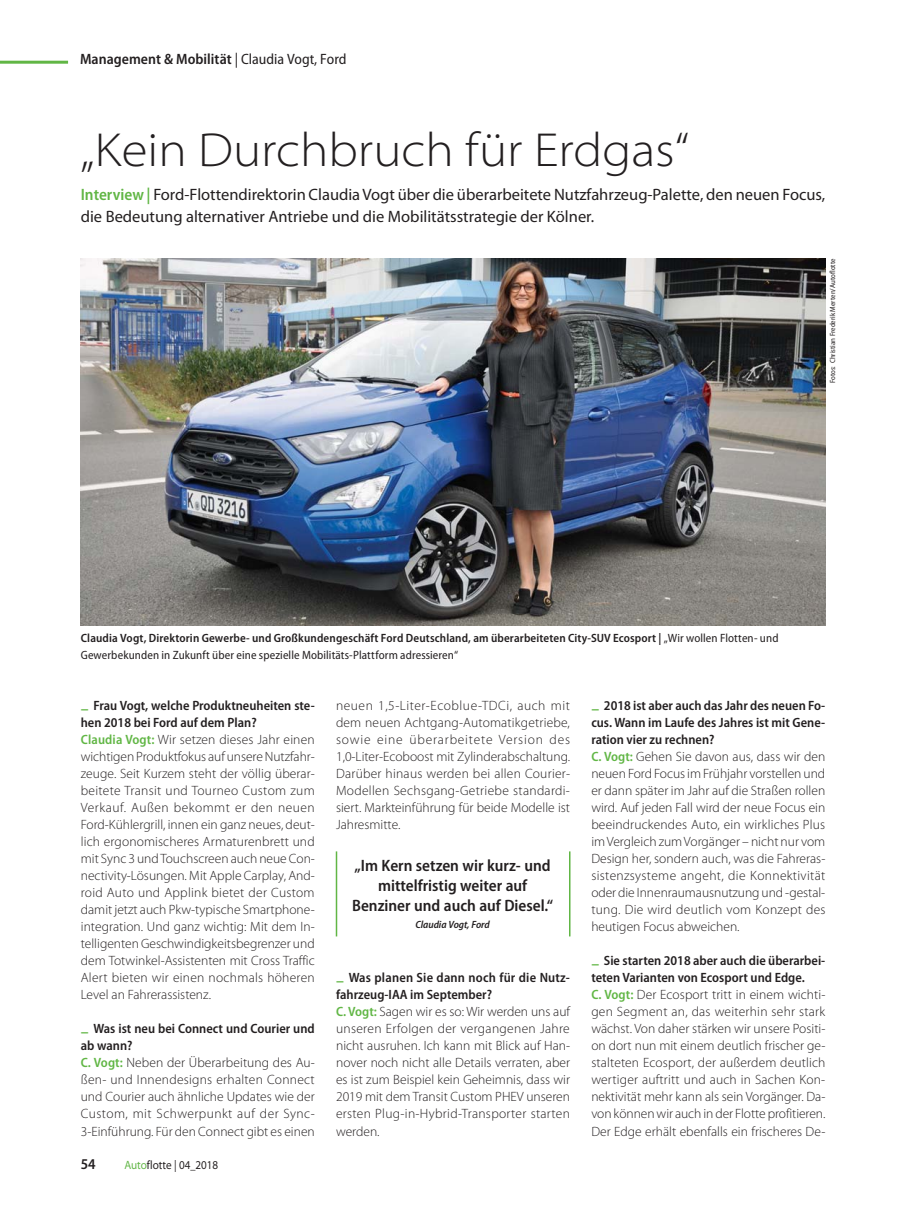
<style>
.page{position:relative;width:919px;height:1212px;background:#fff}
.page>*{position:absolute;margin:0;border:0;box-sizing:border-box;transform-origin:0 0}
.t1{font:300 semi-expanded 48px "Myriad Pro";color:#231f20}
.t2{font:16.5px/22.5px "Myriad Pro";color:#231f20}
.t3{font:600 semi-condensed 16.5px/19.5px "Myriad Pro";color:#231f20;text-align:center}
.t4{font:600 semi-condensed 15px "Myriad Pro";color:#231f20}
.t5{font:300 13.5px/17px "Myriad Pro";color:#231f20}
.t6{font:600 semi-condensed 12px/17px "Myriad Pro";letter-spacing:.01em;color:#231f20}
.t7{font:semi-expanded 12px "Myriad Pro";color:#231f20;scale:.85 1}
.t8{font:italic 600 semi-condensed 10.5px "Myriad Pro";letter-spacing:-.005em;color:#231f20}
.t9{font:semi-condensed 7.5px "Myriad Pro";color:#231f20}
.s1{font-weight:400}
.s2{font-weight:600;font-stretch:semi-condensed;color:#61b645}
.s3{font-weight:600;font-stretch:semi-condensed}
.s4{color:#61b645}
</style>
<div class="page">
<hr style="left:0;top:61px;width:68px;height:3px;background:#61b645">
<img style="left:81px;top:259px;width:744px;height:366px">
<hr style="left:336px;top:851px;width:1px;height:85px;background:#61b645">
<hr style="left:569px;top:851px;width:1px;height:85px;background:#61b645">
<p class="t4" style="left:80px;top:53px;width:268px">Management &amp; Mobilität <span class="s1">| Claudia Vogt, Ford</span></p>
<h1 class="t1" style="left:81px;top:132px;width:609px">„Kein Durchbruch für Erdgas“</h1>
<p class="t2" style="left:81px;top:185px;width:746px"><span class="s2">Interview |</span> Ford-Flottendirektorin Claudia Vogt über die überarbeitete Nutzfahrzeug-Palette, den neuen Focus, die Bedeutung alternativer Antriebe und die Mobilitätsstrategie der Kölner.</p>
<p class="t9" style="left:829px;top:383px;width:126px;rotate:-90deg">Fotos: Christian Frederik Merten/Autoflotte</p>
<p class="t6" style="left:81px;top:631px;width:699px">Claudia Vogt, Direktorin Gewerbe- und Großkundengeschäft Ford Deutschland, am überarbeiteten City-SUV Ecosport | <span class="s1">„Wir wollen Flotten- und<br>Gewerbekunden in Zukunft über eine spezielle Mobilitäts-Plattform adressieren“</span></p>
<p class="t5" style="left:336px;top:698px;width:235px;text-align:justify">neuen 1,5-Liter-Ecoblue-TDCi, auch mit dem neuen Achtgang-Automatikgetriebe, sowie eine überarbeitete Version des 1,0- Liter-Ecoboost mit Zylinderabschaltung.<br>Darüber hinaus werden bei allen Courier-Modellen Sechsgang-Getriebe standardi&shy;siert. Markteinführung für beide Modelle ist Jahresmitte.</p>
<p class="t5" style="left:81px;top:698px;width:236px;text-indent:13px"><span class="s3">Frau Vogt, welche Produktneuheiten ste&shy;hen 2018 bei Ford auf dem Plan?<br></span><span class="s2">Claudia Vogt:</span> Wir setzen dieses Jahr einen wichtigen Produktfokus auf unsere Nutzfahr&shy;zeuge. Seit Kurzem steht der völlig überar&shy;beitete Transit und Tourneo Custom zum Verkauf. Außen bekommt er den neuen Ford-Kühlergrill, innen ein ganz neues, deut&shy;lich ergonomischeres Armaturenbrett und mit Sync 3 und Touchscreen auch neue Con&shy;nectivity-Lösungen. Mit Apple Carplay, And&shy;roid Auto und Applink bietet der Custom damit jetzt auch Pkw-typische Smartphone&shy;integration. Und ganz wichtig: Mit dem In&shy;telligenten Geschwindigkeitsbegrenzer und dem Totwinkel-Assistenten mit Cross Traffic Alert bieten wir einen nochmals höheren Level an Fahrerassistenz.</p>
<p class="t5" style="left:81px;top:1022px;width:235px;text-indent:13px"><span class="s3">Was ist neu bei Connect und Courier und ab wann?<br></span><span class="s2">C. Vogt:</span> Neben der Überarbeitung des Au&shy;ßen- und Innendesigns erhalten Connect und Courier auch ähnliche Updates wie der Custom, mit Schwerpunkt auf der Sync-3-Einführung. Für den Connect gibt es einen</p>
<p class="t5" style="left:591px;top:698px;width:236px;text-indent:13px"><span class="s3">2018 ist aber auch das Jahr des neuen Fo&shy;cus. Wann im Laufe des Jahres ist mit Gene&shy;ration vier zu rechnen?<br></span><span class="s2">C. Vogt:</span> Gehen Sie davon aus, dass wir den neuen Ford Focus im Frühjahr vorstellen und er dann später im Jahr auf die Straßen rollen wird. Auf jeden Fall wird der neue Focus ein beeindruckendes Auto, ein wirkliches Plus im Vergleich zum Vorgänger – nicht nur vom Design her, sondern auch, was die Fahreras&shy;sistenzsysteme angeht, die Konnektivität oder die Innenraumausnutzung und -gestal&shy;tung. Die wird deutlich vom Konzept des heutigen Focus abweichen.</p>
<p class="t5" style="left:591px;top:954px;width:235px;text-indent:13px"><span class="s3">Sie starten 2018 aber auch die überarbei&shy;teten Varianten von Ecosport und Edge.<br></span><span class="s2">C. Vogt:</span> Der Ecosport tritt in einem wichti&shy;gen Segment an, das weiterhin sehr stark wächst. Von daher stärken wir unsere Positi&shy;on dort nun mit einem deutlich frischer ge&shy;stalteten Ecosport, der außerdem deutlich wertiger auftritt und auch in Sachen Kon&shy;nektivität mehr kann als sein Vorgänger. Da&shy;von können wir auch in der Flotte profitieren.<br>Der Edge erhält ebenfalls ein frischeres De-</p>
<p class="t3" style="left:352px;top:858px;width:202px">„Im Kern setzen wir kurz- und mittelfristig weiter auf<br>Benziner und auch auf Diesel.“</p>
<p class="t8" style="left:415px;top:920px;width:76px">Claudia Vogt, Ford</p>
<p class="t5" style="left:336px;top:971px;width:236px;text-indent:13px"><span class="s3">Was planen Sie dann noch für die Nutz&shy;fahrzeug-IAA im September?<br></span><span class="s2">C. Vogt:</span> Sagen wir es so: Wir werden uns auf unseren Erfolgen der vergangenen Jahre nicht ausruhen. Ich kann mit Blick auf Han&shy;nover noch nicht alle Details verraten, aber es ist zum Beispiel kein Geheimnis, dass wir 2019 mit dem Transit Custom PHEV unseren ersten Plug-in-Hybrid-Transporter starten werden.</p>
<p class="t4" style="left:81px;top:1159px;width:16px">54</p>
<p class="t7" style="left:124px;top:1158px;width:112px"><span class="s4">Auto</span>flotte | 04_2018</p>
</div>
